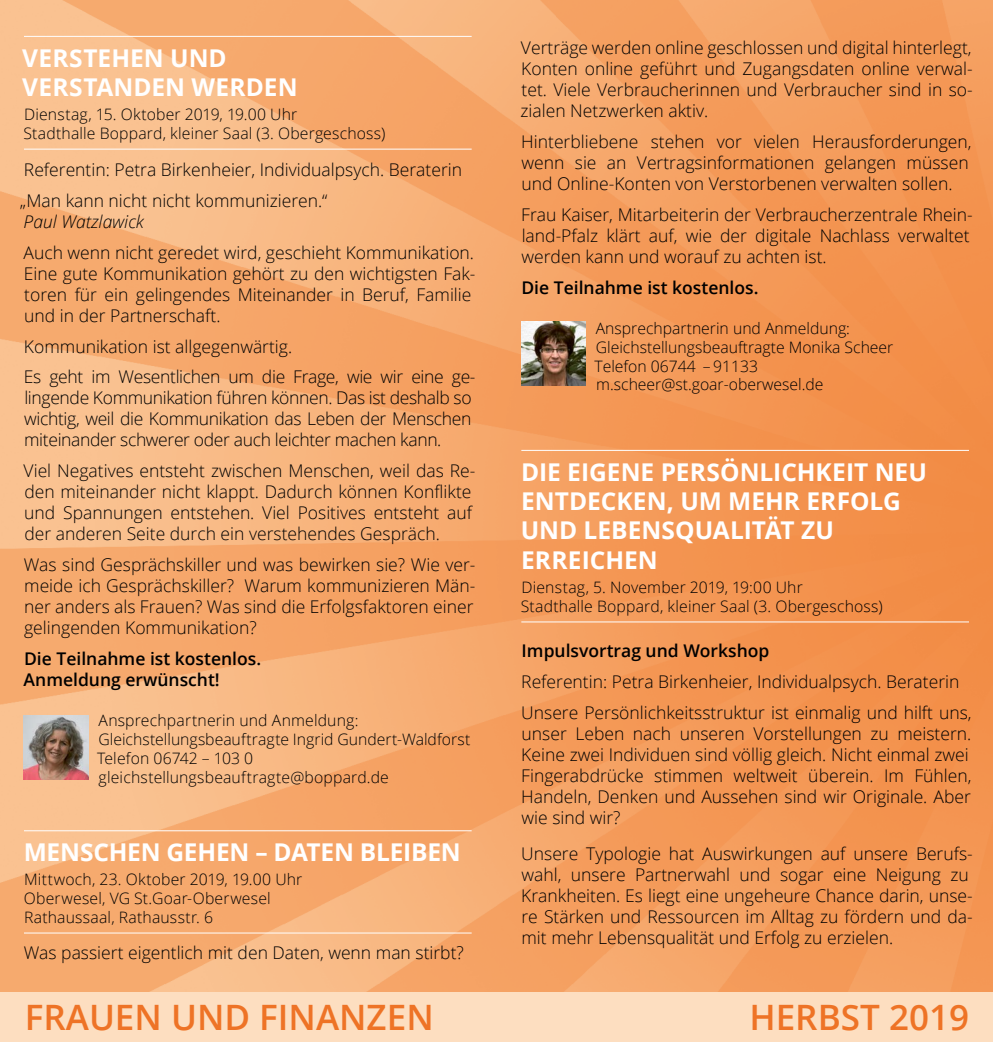
<style>
.page{position:relative;width:993px;height:1042px;background:#fff}
.page>*{position:absolute;margin:0;border:0;box-sizing:border-box;transform-origin:0 0}
.t1{font:600 35px "Open Sans";color:#ee7326}
.t2{font:700 24.5px/29.4px "Open Sans";letter-spacing:-.005em;color:#fff}
.t3{font:300 17.5px/21px "Open Sans";color:#000}
.t4{font:600 17.5px/21px "Open Sans";color:#000}
.t5{font:300 17.5px/31px "Open Sans";letter-spacing:-.02em;color:#000}
.t6{font:italic 300 17.5px "Open Sans";color:#000}
.t7{font:300 15.75px/18.9px "Open Sans";letter-spacing:.01em;color:#000}
</style>
<div class="page">
<img style="left:0;top:0;width:992px;height:992px">
<hr style="left:24px;top:36px;width:447px;height:1px;background:#fff">
<hr style="left:24px;top:149px;width:447px;height:1px;background:#fff">
<hr style="left:24px;top:830px;width:447px;height:1px;background:#fff">
<hr style="left:24px;top:932px;width:447px;height:1px;background:#fff">
<img style="left:24px;top:715px;width:64px;height:64px">
<hr style="left:521px;top:450px;width:447px;height:1px;background:#fff">
<hr style="left:521px;top:621px;width:447px;height:1px;background:#fff">
<img style="left:521px;top:321px;width:64px;height:65px">
<div style="left:0;top:992px;width:992px;height:50px;background:#fddec0"></div>
<h2 class="t2" style="left:22px;top:42px;width:277px">VERSTEHEN UND<br>VERSTANDEN WERDEN</h2>
<p class="t7" style="left:23px;top:104px;width:363px">Dienstag, 15. Oktober 2019, 19.00 Uhr<br>Stadthalle Boppard, kleiner Saal (3. Obergeschoss)</p>
<p class="t3" style="left:20px;top:153px;width:443px;line-height:31px">Referentin: Petra Birkenheier, Individualpsych. Beraterin „Man kann nicht nicht kommunizieren.“</p>
<p class="t6" style="left:24px;top:209px;width:122px">Paul Watzlawick</p>
<p class="t3" style="left:24px;top:241px;width:453px">Auch wenn nicht geredet wird, geschieht Kommunikation.<br>Eine gute Kommunikation gehört zu den wichtigsten Fak&shy;toren für ein gelingendes Miteinander in Beruf, Familie und in der Partnerschaft.</p>
<p class="t5" style="left:24px;top:330px;width:453px">Kommunikation ist allgegenwärtig.<br>Es geht im Wesentlichen um die Frage, wie wir eine ge-</p>
<p class="t3" style="left:24px;top:387px;width:449px;text-align:justify">lingende Kommunikation führen können. Das ist deshalb so wichtig, weil die Kommunikation das Leben der Menschen miteinander schwerer oder auch leichter machen kann.</p>
<p class="t3" style="left:24px;top:460px;width:453px">Viel Negatives entsteht zwischen Menschen, weil das Re&shy;den miteinander nicht klappt. Dadurch können Konflikte und Spannungen entstehen. Viel Positives entsteht auf der anderen Seite durch ein verstehendes Gespräch.</p>
<p class="t3" style="left:24px;top:554px;width:453px;text-align:justify">Was sind Gesprächskiller und was bewirken sie? Wie ver&shy;meide ich Gesprächskiller? Warum kommunizieren Män&shy;ner anders als Frauen? Was sind die Erfolgsfaktoren einer gelingenden Kommunikation?</p>
<p class="t4" style="left:24px;top:648px;width:239px">Die Teilnahme ist kostenlos.<br>Anmeldung erwünscht!</p>
<p class="t7" style="left:97px;top:710px;width:375px">Ansprechpartnerin und Anmeldung:<br>Gleichstellungsbeauftragte Ingrid Gundert-Waldforst Telefon 06742 – 103 0 gleichstellungsbeauftragte@boppard.de</p>
<h2 class="t2" style="left:24px;top:837px;width:438px">MENSCHEN GEHEN – DATEN BLEIBEN</h2>
<p class="t7" style="left:24px;top:869px;width:280px">Mittwoch, 23. Oktober 2019, 19.00 Uhr<br>Oberwesel, VG St.Goar-Oberwesel<br>Rathaussaal, Rathausstr. 6</p>
<p class="t3" style="left:24px;top:941px;width:441px">Was passiert eigentlich mit den Daten, wenn man stirbt?</p>
<p class="t3" style="left:520px;top:37px;width:453px;text-align:justify">Verträge werden online geschlossen und digital hinterlegt, Konten online geführt und Zugangsdaten online verwal&shy;tet. Viele Verbraucherinnen und Verbraucher sind in so&shy;zialen Netzwerken aktiv.</p>
<p class="t3" style="left:521px;top:131px;width:451px">Hinterbliebene stehen vor vielen Herausforderungen, wenn sie an Vertragsinformationen gelangen müssen und Online-Konten von Verstorbenen verwalten sollen.</p>
<p class="t3" style="left:521px;top:204px;width:453px">Frau Kaiser, Mitarbeiterin der Verbraucherzentrale Rhein&shy;land-Pfalz klärt auf, wie der digitale Nachlass verwaltet werden kann und worauf zu achten ist.</p>
<p class="t4" style="left:521px;top:277px;width:238px">Die Teilnahme ist kostenlos.</p>
<p class="t7" style="left:594px;top:318px;width:300px">Ansprechpartnerin und Anmeldung:<br>Gleichstellungsbeauftragte Monika Scheer Telefon 06744 – 91133 m.scheer@st.goar-oberwesel.de</p>
<h2 class="t2" style="left:520px;top:456px;width:407px">DIE EIGENE PERSÖNLICHKEIT NEU<br>ENTDECKEN, UM MEHR ERFOLG<br>UND LEBENSQUALITÄT ZU<br>ERREICHEN</h2>
<p class="t7" style="left:520px;top:577px;width:363px">Dienstag, 5. November 2019, 19:00 Uhr<br>Stadthalle Boppard, kleiner Saal (3. Obergeschoss)</p>
<p class="t4" style="left:521px;top:640px;width:249px">Impulsvortrag und Workshop</p>
<p class="t3" style="left:521px;top:666px;width:452px;line-height:31px">Referentin: Petra Birkenheier, Individualpsych. Beraterin<br>Unsere Persönlichkeitsstruktur ist einmalig und hilft uns,</p>
<p class="t3" style="left:521px;top:723px;width:451px">unser Leben nach unseren Vorstellungen zu meistern.<br>Keine zwei Individuen sind völlig gleich. Nicht einmal zwei Fingerabdrücke stimmen weltweit überein. Im Fühlen, Handeln, Denken und Aussehen sind wir Originale. Aber wie sind wir?</p>
<p class="t3" style="left:521px;top:843px;width:453px">Unsere Typologie hat Auswirkungen auf unsere Berufs&shy;wahl, unsere Partnerwahl und sogar eine Neigung zu Krankheiten. Es liegt eine ungeheure Chance darin, unse&shy;re Stärken und Ressourcen im Alltag zu fördern und da&shy;mit mehr Lebensqualität und Erfolg zu erzielen.</p>
<h1 class="t1" style="left:25px;top:993px;width:410px">FRAUEN UND FINANZEN</h1>
<h1 class="t1" style="left:749px;top:993px;width:221px">HERBST 2019</h1>
</div>
